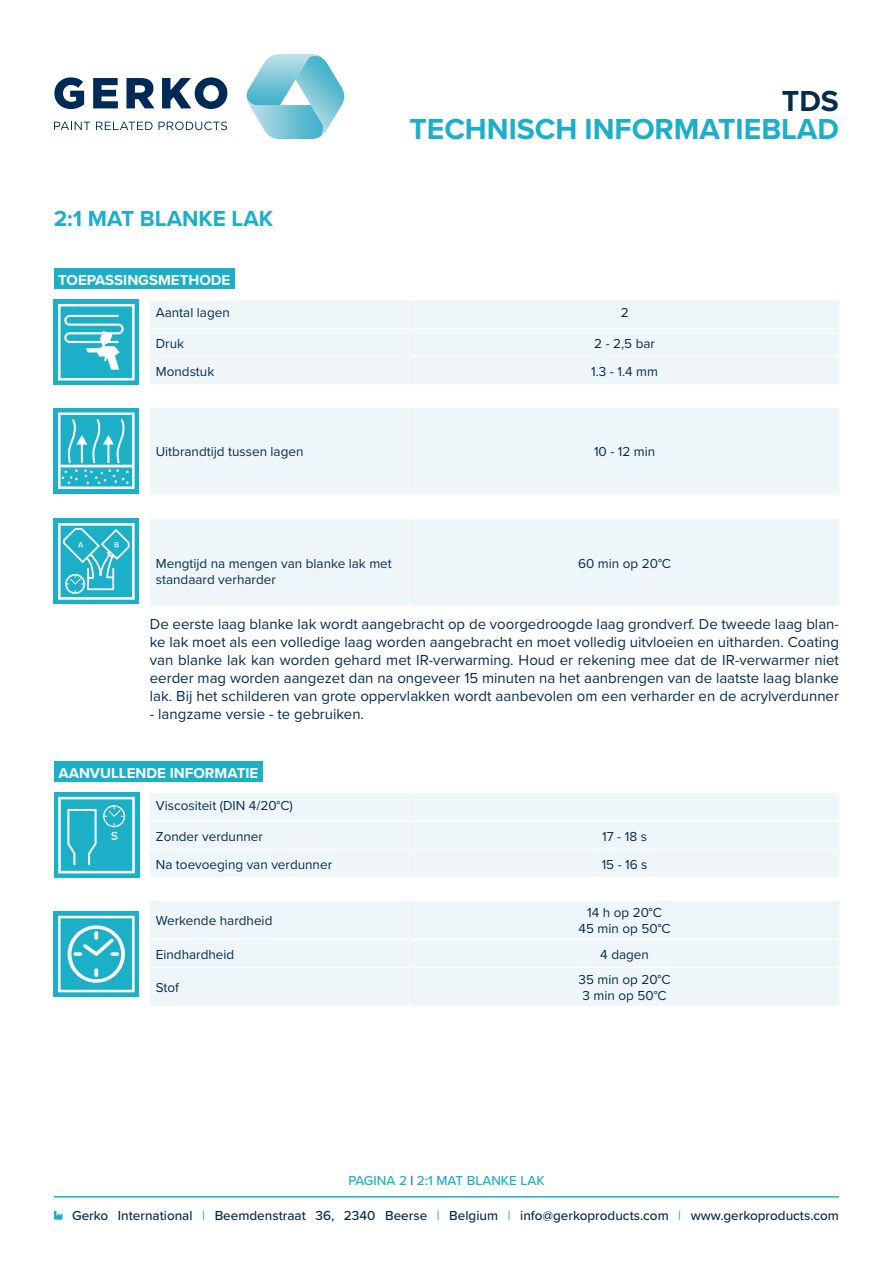
<style>
.page{position:relative;width:893px;height:1263px;background:#fff}
.page>*{position:absolute;margin:0;border:0;box-sizing:border-box;transform-origin:0 0}
.t1{font:700 30px "Proxima Nova";color:#1bafc8}
.t2{font:700 30px "Proxima Nova";color:#062d4d}
.t3{font:700 22.5px "Proxima Nova";color:#1bafc8}
.Alineastijl{font:15px/18px "Proxima Nova";color:#062d4d;text-align:justify}
.t4{font:700 15px "Proxima Nova";color:#fff}
.Alineastijl-2{font:13.5px/16.2px "Proxima Nova";color:#062d4d}
.t5{font:500 13.5px "Proxima Nova";color:#062d4d}
.t6{font:500 13.5px "Proxima Nova";color:#1bafc8}
.s1{color:#062d4d}
.s2{color:#1bafc8}
</style>
<div class="page">
<div style="left:54px;top:269px;width:181px;height:20px;background:#1bafc8"></div>
<div style="left:54px;top:300px;width:85px;height:85px;background:#1bafc8"></div>
<svg style="left:58px;top:304px;width:77px;height:76px"></svg>
<div style="left:54px;top:408px;width:85px;height:85px;background:#1bafc8"></div>
<svg style="left:58px;top:412px;width:77px;height:77px"></svg>
<div style="left:54px;top:519px;width:85px;height:85px;background:#1bafc8"></div>
<svg style="left:58px;top:523px;width:77px;height:77px"></svg>
<svg style="left:150px;top:301px;width:689px;height:305px;fill:#eff6fa"></svg>
<hr style="left:150px;top:328px;width:259px;height:1px;background:#fff">
<hr style="left:409px;top:328px;width:431px;height:1px;background:#fff">
<hr style="left:150px;top:356px;width:259px;height:1px;background:#fff">
<hr style="left:409px;top:356px;width:431px;height:1px;background:#fff">
<hr style="left:150px;top:384px;width:259px;height:1px;background:#fff">
<hr style="left:409px;top:384px;width:431px;height:1px;background:#fff">
<svg style="left:409px;top:301px;width:1px;height:106px"></svg>
<hr style="left:150px;top:407px;width:259px;height:1px;background:#fff">
<hr style="left:409px;top:407px;width:431px;height:1px;background:#fff">
<hr style="left:409px;top:408px;width:1px;height:86px;background:#fff">
<hr style="left:409px;top:519px;width:1px;height:87px;background:#fff">
<hr style="left:150px;top:494px;width:259px;height:1px;background:#fff">
<hr style="left:409px;top:494px;width:431px;height:1px;background:#fff">
<svg style="left:409px;top:495px;width:1px;height:23px"></svg>
<hr style="left:150px;top:518px;width:259px;height:1px;background:#fff">
<hr style="left:409px;top:518px;width:431px;height:1px;background:#fff">
<svg style="left:150px;top:794px;width:689px;height:212px;fill:#eff6fa"></svg>
<hr style="left:150px;top:821px;width:259px;height:1px;background:#fff">
<hr style="left:409px;top:821px;width:431px;height:1px;background:#fff">
<hr style="left:150px;top:849px;width:259px;height:1px;background:#fff">
<hr style="left:409px;top:849px;width:431px;height:1px;background:#fff">
<hr style="left:150px;top:877px;width:259px;height:1px;background:#fff">
<hr style="left:409px;top:877px;width:431px;height:1px;background:#fff">
<svg style="left:409px;top:794px;width:1px;height:106px"></svg>
<hr style="left:150px;top:900px;width:259px;height:1px;background:#fff">
<hr style="left:409px;top:900px;width:431px;height:1px;background:#fff">
<hr style="left:409px;top:901px;width:1px;height:38px;background:#fff">
<svg style="left:409px;top:940px;width:1px;height:27px"></svg>
<hr style="left:409px;top:968px;width:1px;height:38px;background:#fff">
<hr style="left:150px;top:939px;width:259px;height:1px;background:#fff">
<hr style="left:150px;top:967px;width:259px;height:1px;background:#fff">
<hr style="left:409px;top:939px;width:431px;height:1px;background:#fff">
<hr style="left:409px;top:967px;width:431px;height:1px;background:#fff">
<div style="left:54px;top:911px;width:85px;height:85px;background:#1bafc8"></div>
<svg style="left:58px;top:916px;width:77px;height:76px"></svg>
<div style="left:54px;top:762px;width:209px;height:20px;background:#1bafc8"></div>
<div style="left:54px;top:792px;width:85px;height:86px;background:#1bafc8"></div>
<svg style="left:58px;top:797px;width:77px;height:76px"></svg>
<svg style="left:54px;top:122px;width:36px;height:8px"></svg>
<svg style="left:96px;top:122px;width:57px;height:8px"></svg>
<svg style="left:159px;top:122px;width:68px;height:8px"></svg>
<svg style="left:54px;top:77px;width:30px;height:32px"></svg>
<svg style="left:93px;top:78px;width:25px;height:30px"></svg>
<svg style="left:126px;top:78px;width:28px;height:30px"></svg>
<svg style="left:162px;top:77px;width:65px;height:32px"></svg>
<svg style="left:246px;top:54px;width:98px;height:85px"></svg>
<svg style="left:54px;top:1211px;width:8px;height:8px"></svg>
<hr style="left:54px;top:1196px;width:785px;height:1px;background:#1bafc8">
<p class="t3" style="left:54px;top:202px;width:221px">2:1 MAT BLANKE LAK</p>
<p class="t2" style="left:782px;top:78px;width:58px">TDS</p>
<p class="t1" style="left:409px;top:107px;width:431px">TECHNISCH INFORMATIEBLAD</p>
<p class="t4" style="left:58px;top:269px;width:174px">TOEPASSINGSMETHODE</p>
<p class="Alineastijl-2" style="left:156px;top:304px;width:75px">Aantal lagen</p>
<p class="Alineastijl-2" style="left:621px;top:304px;width:9px">2</p>
<p class="Alineastijl-2" style="left:156px;top:335px;width:30px">Druk</p>
<p class="Alineastijl-2" style="left:594px;top:335px;width:62px">2 - 2,5 bar</p>
<p class="Alineastijl-2" style="left:156px;top:363px;width:60px">Mondstuk</p>
<p class="Alineastijl-2" style="left:591px;top:363px;width:68px">1.3 - 1.4 mm</p>
<p class="Alineastijl-2" style="left:156px;top:443px;width:149px">Uitbrandtijd tussen lagen</p>
<p class="Alineastijl-2" style="left:594px;top:443px;width:63px">10 - 12 min</p>
<p class="Alineastijl-2" style="left:156px;top:555px;width:238px">Mengtijd na mengen van blanke lak met standaard verharder</p>
<p class="Alineastijl-2" style="left:578px;top:555px;width:94px">60 min op 20°C</p>
<p class="Alineastijl" style="left:150px;top:614px;width:691px">De eerste laag blanke lak wordt aangebracht op de voorgedroogde laag grondverf. De tweede laag blan&shy;ke lak moet als een volledige laag worden aangebracht en moet volledig uitvloeien en uitharden. Coating van blanke lak kan worden gehard met IR-verwarming. Houd er rekening mee dat de IR-verwarmer niet eerder mag worden aangezet dan na ongeveer 15 minuten na het aanbrengen van de laatste laag blanke lak. Bij het schilderen van grote oppervlakken wordt aanbevolen om een verharder en de acrylverdunner</p>
<p class="Alineastijl" style="left:150px;top:704px;width:216px">- langzame versie - te gebruiken.</p>
<p class="t4" style="left:58px;top:761px;width:201px">AANVULLENDE INFORMATIE</p>
<p class="Alineastijl-2" style="left:156px;top:796px;width:139px">Viscositeit (DIN 4/20°C)</p>
<p class="Alineastijl-2" style="left:156px;top:827px;width:109px">Zonder verdunner</p>
<p class="Alineastijl-2" style="left:602px;top:827px;width:46px">17 - 18 s</p>
<p class="Alineastijl-2" style="left:156px;top:856px;width:178px">Na toevoeging van verdunner</p>
<p class="Alineastijl-2" style="left:602px;top:856px;width:47px">15 - 16 s</p>
<p class="Alineastijl-2" style="left:156px;top:912px;width:118px">Werkende hardheid</p>
<p class="Alineastijl-2" style="left:587px;top:904px;width:76px">14 h op 20°C</p>
<p class="Alineastijl-2" style="left:579px;top:920px;width:94px">45 min op 50°C</p>
<p class="Alineastijl-2" style="left:156px;top:945px;width:80px">Eindhardheid</p>
<p class="Alineastijl-2" style="left:600px;top:945px;width:50px">4 dagen</p>
<p class="Alineastijl-2" style="left:156px;top:979px;width:25px">Stof</p>
<p class="Alineastijl-2" style="left:579px;top:971px;width:94px">35 min op 20°C</p>
<p class="Alineastijl-2" style="left:583px;top:987px;width:86px">3 min op 50°C</p>
<p class="t6" style="left:348px;top:1170px;width:198px">PAGINA 2 <span class="s1">|</span> 2:1 MAT BLANKE LAK</p>
<p class="t5" style="left:72px;top:1205px;width:768px">Gerko International <span class="s2">|</span> Beemdenstraat 36, 2340 Beerse <span class="s2">|</span> Belgium <span class="s2">|</span> info@gerkoproducts.com <span class="s2">|</span> www.gerkoproducts.com</p>
</div>
